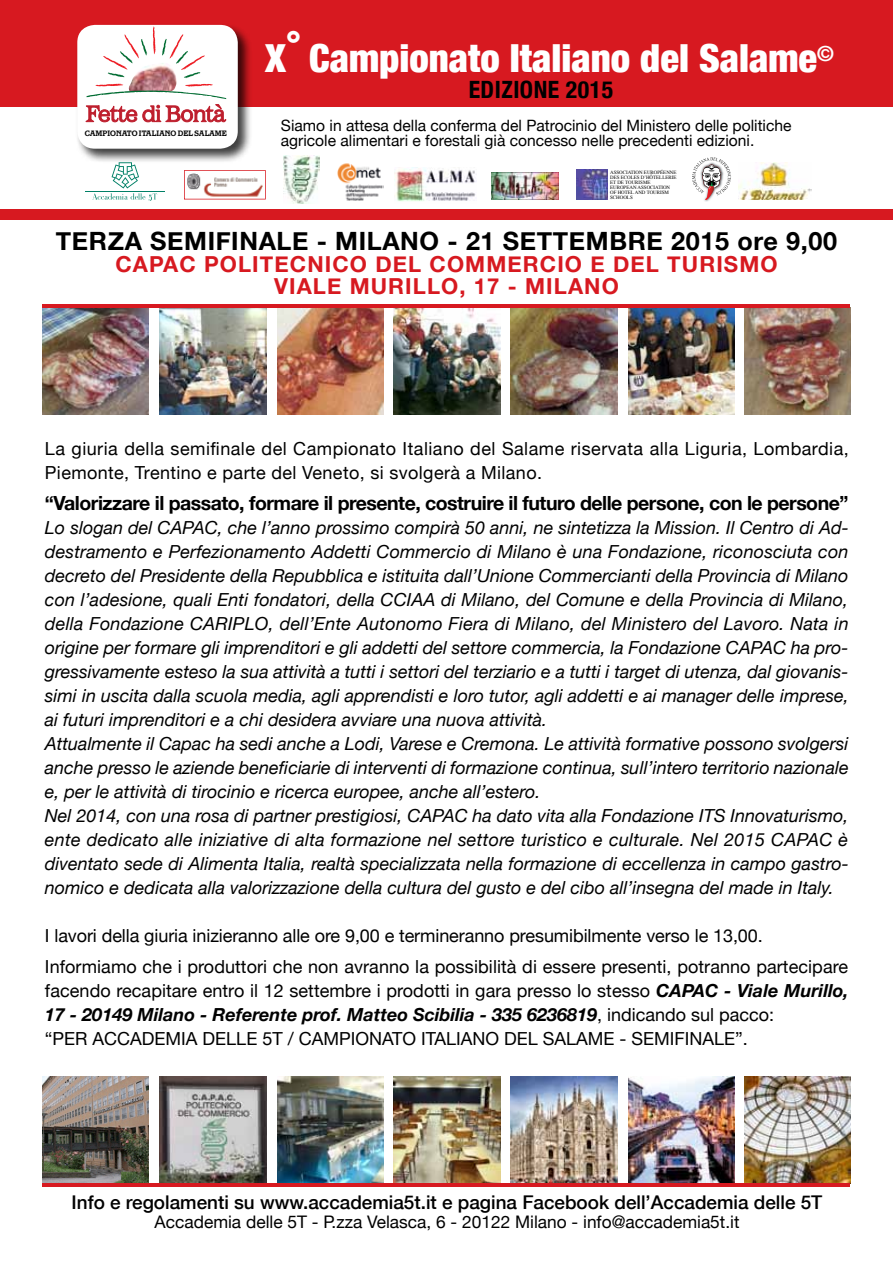
<style>
.page{position:relative;width:893px;height:1263px;background:#fff}
.page>*{position:absolute;margin:0;border:0;box-sizing:border-box;transform-origin:0 0}
.t1{font:900 condensed 38.7px "Helvetica Neue";color:#fff}
.t2{font:700 25.2px "Helvetica Neue";letter-spacing:.025em;color:#000}
.t3{font:700 condensed 23.85px "Helvetica Neue";letter-spacing:.02em;color:#000}
.t4{font:700 22.05px "Helvetica Neue";letter-spacing:.05em;color:#d71920}
.t5{font:700 19.5px "Helvetica Neue";letter-spacing:-.025em;color:#000}
.t6{font:500 18.9px "Helvetica Neue";color:#000}
.t7{font:italic 18px/24px "Helvetica Neue";color:#000}
.t8{font:18px/24px "Helvetica Neue";letter-spacing:.005em;color:#000}
.t9{font:18px/24px "Helvetica Neue";letter-spacing:.025em;color:#000}
.t10{font:17.4px "Helvetica Neue";color:#000}
.t11{font:15.6px/14.9px "Helvetica Neue";color:#000}
.t12{font:700 7.95px "Barcelona SH";color:#000}
.t13{font:4.95px/4.9px "Times";color:#000}
.s1{font-weight:700;font-style:italic}
</style>
<div class="page">
<div style="left:0;top:209px;width:893px;height:11px;background:#d71920"></div>
<div style="left:0;top:0;width:893px;height:106px;background:#d71920"></div>
<div style="left:75px;top:23px;width:178px;height:140px;background:#000;opacity:.75"></div>
<div style="left:77px;top:25px;width:161px;height:124px;background:#fff;border-radius:18px"></div>
<svg style="left:85px;top:27px;width:142px;height:120px"></svg>
<img style="left:628px;top:308px;width:106px;height:106px">
<img style="left:43px;top:308px;width:106px;height:106px">
<img style="left:394px;top:308px;width:106px;height:106px">
<img style="left:277px;top:308px;width:106px;height:106px">
<img style="left:160px;top:308px;width:106px;height:106px">
<img style="left:511px;top:308px;width:106px;height:106px">
<img style="left:744px;top:308px;width:106px;height:106px">
<hr style="left:43px;top:304px;width:807px;height:3px;background:#d71920">
<img style="left:628px;top:1077px;width:106px;height:106px">
<img style="left:43px;top:1077px;width:106px;height:106px">
<img style="left:394px;top:1077px;width:106px;height:106px">
<img style="left:277px;top:1077px;width:106px;height:106px">
<img style="left:160px;top:1077px;width:106px;height:106px">
<img style="left:511px;top:1077px;width:106px;height:106px">
<img style="left:744px;top:1077px;width:106px;height:106px">
<hr style="left:43px;top:1183px;width:807px;height:4px;background:#d71920">
<svg style="left:92px;top:162px;width:65px;height:39px"></svg>
<hr style="left:86px;top:191px;width:79px;height:1px;background:#008066">
<img style="left:337px;top:163px;width:47px;height:37px">
<svg style="left:692px;top:157px;width:39px;height:43px"></svg>
<svg style="left:184px;top:170px;width:82px;height:29px"></svg>
<img style="left:491px;top:172px;width:68px;height:28px">
<img style="left:576px;top:170px;width:32px;height:30px">
<img style="left:738px;top:162px;width:73px;height:38px">
<img style="left:394px;top:167px;width:83px;height:34px">
<img style="left:283px;top:155px;width:37px;height:49px">
<h1 class="t1" style="left:265px;top:26px;width:570px">X° Campionato Italiano del Salame<sup>©</sup></h1>
<h3 class="t3" style="left:469px;top:70px;width:146px">EDIZIONE 2015</h3>
<p class="t12" style="left:85px;top:129px;width:143px">CAMPIONATO ITALIANO DEL SALAME</p>
<p class="t11" style="left:281px;top:117px;width:512px">Siamo in attesa della conferma del Patrocinio del Ministero delle politiche agricole alimentari e forestali già concesso nelle precedenti edizioni.</p>
<p class="t13" style="left:610px;top:169px;width:68px">ASSOCIATION EUROPÉENNE<br>DES ECOLES D’HÔTELLERIE<br>ET DE TOURISME<br>EUROPEAN ASSOCIATION<br>OF HOTEL AND TOURISM<br>SCHOOLS</p>
<h2 class="t2" style="left:56px;top:218px;width:783px">TERZA SEMIFINALE - MILANO - 21 SETTEMBRE 2015 ore 9,00</h2>
<p class="t4" style="left:115px;top:244px;width:105px">CAPAC politecnico</p>
<p class="t4" style="left:375px;top:244px;width:90px">del Commercio</p>
<p class="t4" style="left:590px;top:244px;width:126px">e del Turismo</p>
<p class="t4" style="left:274px;top:266px;width:129px">viaLE Murillo</p>
<p class="t4" style="left:459px;top:266px;width:161px">, 17 - MILANO</p>
<p class="t9" style="left:45px;top:435px;width:805px">La giuria della semifinale del Campionato Italiano del Salame riservata alla Liguria, Lombardia,<br>Piemonte, Trentino e parte del Veneto, si svolgerà a Milano.</p>
<p class="t5" style="left:45px;top:485px;width:805px">“Valorizzare il passato, formare il presente, costruire il futuro delle persone, con le persone”</p>
<p class="t7" style="left:45px;top:515px;width:805px">Lo slogan del CAPAC, che l’anno prossimo compirà 50 anni, ne sintetizza la Mission. Il Centro di Ad&shy;destramento e Perfezionamento Addetti Commercio di Milano è una Fondazione, riconosciuta con decreto del Presidente della Repubblica e istituita dall’Unione Commercianti della Provincia di Milano con l’adesione, quali Enti fondatori, della CCIAA di Milano, del Comune e della Provincia di Milano, della Fondazione CARIPLO, dell’Ente Autonomo Fiera di Milano, del Ministero del Lavoro. Nata in origine per formare gli imprenditori e gli addetti del settore commercia, la Fondazione CAPAC ha pro&shy;gressivamente esteso la sua attività a tutti i settori del terziario e a tutti i target di utenza, dal giovanis&shy;simi in uscita dalla scuola media, agli apprendisti e loro tutor, agli addetti e ai manager delle imprese, ai futuri imprenditori e a chi desidera avviare una nuova attività.<br>Attualmente il Capac ha sedi anche a Lodi, Varese e Cremona. Le attività formative possono svolgersi anche presso le aziende beneficiarie di interventi di formazione continua, sull’intero territorio nazionale e, per le attività di tirocinio e ricerca europee, anche all’estero.<br>Nel 2014, con una rosa di partner prestigiosi, CAPAC ha dato vita alla Fondazione ITS Innovaturismo, ente dedicato alle iniziative di alta formazione nel settore turistico e culturale. Nel 2015 CAPAC è diventato sede di Alimenta Italia, realtà specializzata nella formazione di eccellenza in campo gastro&shy;nomico e dedicata alla valorizzazione della cultura del gusto e del cibo all’insegna del made in Italy.</p>
<p class="t8" style="left:45px;top:918px;width:805px;line-height:31.5px">I lavori della giuria inizieranno alle ore 9,00 e termineranno presumibilmente verso le 13,00.<br>Informiamo che i produttori che non avranno la possibilità di essere presenti, potranno partecipare</p>
<p class="t8" style="left:45px;top:978px;width:805px">facendo recapitare entro il 12 settembre i prodotti in gara presso lo stesso <span class="s1">CAPAC - Viale Murillo,<br>17 - 20149 Milano - Referente prof. Matteo Scibilia - 335 6236819</span>, indicando sul pacco:<br>“PER ACCADEMIA DELLE 5T / CAMPIONATO ITALIANO DEL SALAME - SEMIFINALE”.</p>
<p class="t6" style="left:72px;top:1187px;width:752px">Info e regolamenti su www.accademia5t.it e pagina Facebook dell’Accademia delle 5T</p>
<p class="t10" style="left:155px;top:1207px;width:586px">Accademia delle 5T - P.zza Velasca, 6 - 20122 Milano - info@accademia5t.it</p>
</div>
